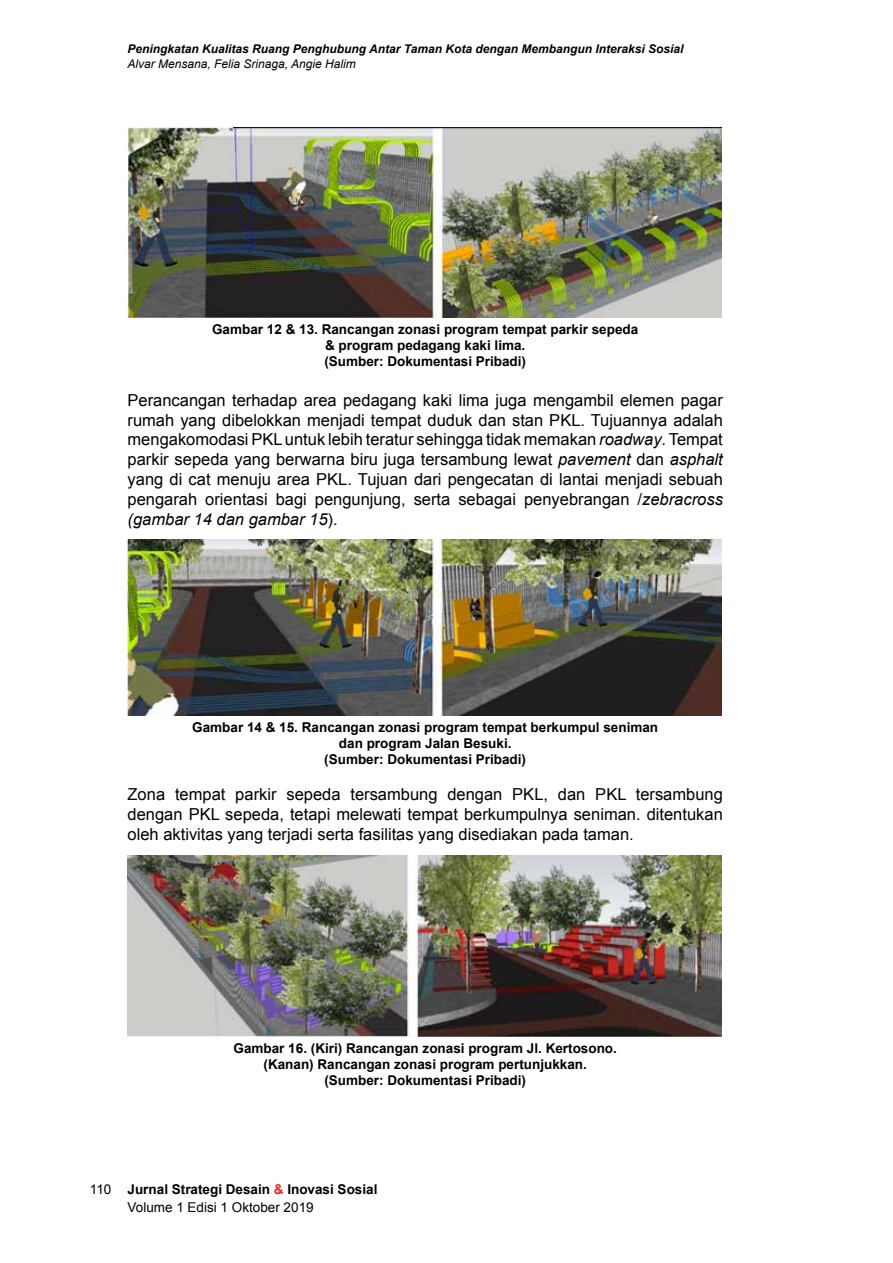
<style>
.page{position:relative;width:893px;height:1263px;background:#fff}
.page>*{position:absolute;margin:0;border:0;box-sizing:border-box;transform-origin:0 0}
.t1{font:16.5px/19.8px "Arial";color:#000;text-align:justify}
.t2{font:700 13.5px/16.2px "Arial";color:#000;text-align:center}
.t3{font:13.5px "Arial";color:#000}
.t4{font:italic 700 12px "Arial";color:#000}
.t5{font:italic 12px "Arial";color:#000}
.s1{font-style:italic}
.s2{color:#e62a2a}
.s3{font-weight:400}
</style>
<div class="page">
<img style="left:128px;top:128px;width:593px;height:190px">
<img style="left:128px;top:540px;width:593px;height:175px">
<img style="left:128px;top:855px;width:593px;height:181px">
<p class="t4" style="left:128px;top:42px;width:557px">Peningkatan Kualitas Ruang Penghubung Antar Taman Kota dengan Membangun Interaksi Sosial</p>
<p class="t5" style="left:128px;top:57px;width:230px">Alvar Mensana, Felia Srinaga, Angie Halim</p>
<p class="t2" style="left:212px;top:321px;width:428px">Gambar 12 &amp; 13. Rancangan zonasi program tempat parkir sepeda &amp; program pedagang kaki lima.<br>(Sumber: Dokumentasi Pribadi)</p>
<p class="t1" style="left:128px;top:390px;width:597px">Perancangan terhadap area pedagang kaki lima juga mengambil elemen pagar rumah yang dibelokkan menjadi tempat duduk dan stan PKL. Tujuannya adalah mengakomodasi PKL untuk lebih teratur sehingga tidak memakan <span class="s1">roadway</span>. Tempat parkir sepeda yang berwarna biru juga tersambung lewat <span class="s1">pavement</span> dan <span class="s1">asphalt </span>yang di cat menuju area PKL. Tujuan dari pengecatan di lantai menjadi sebuah pengarah orientasi bagi pengunjung, serta sebagai penyebrangan /<span class="s1">zebracross (gambar 14 dan gambar 15</span>).</p>
<p class="t2" style="left:192px;top:719px;width:467px">Gambar 14 &amp; 15. Rancangan zonasi program tempat berkumpul seniman dan program Jalan Besuki.<br>(Sumber: Dokumentasi Pribadi)</p>
<p class="t1" style="left:128px;top:784px;width:597px">Zona tempat parkir sepeda tersambung dengan PKL, dan PKL tersambung dengan PKL sepeda, tetapi melewati tempat berkumpulnya seniman. ditentukan oleh aktivitas yang terjadi serta fasilitas yang disediakan pada taman.</p>
<p class="t2" style="left:234px;top:1040px;width:385px">Gambar 16. (Kiri) Rancangan zonasi program Jl. Kertosono. (Kanan) Rancangan zonasi program pertunjukkan. (Sumber: Dokumentasi Pribadi)</p>
<p class="t3" style="left:90px;top:1182px;width:23px">110</p>
<p class="t2" style="left:128px;top:1180px;width:251px;line-height:18px;text-align:left">Jurnal Strategi Desain <span class="s2">&amp;</span> Inovasi Sosial<br><span class="s3">Volume 1 Edisi 1 Oktober 2019</span></p>
</div>
